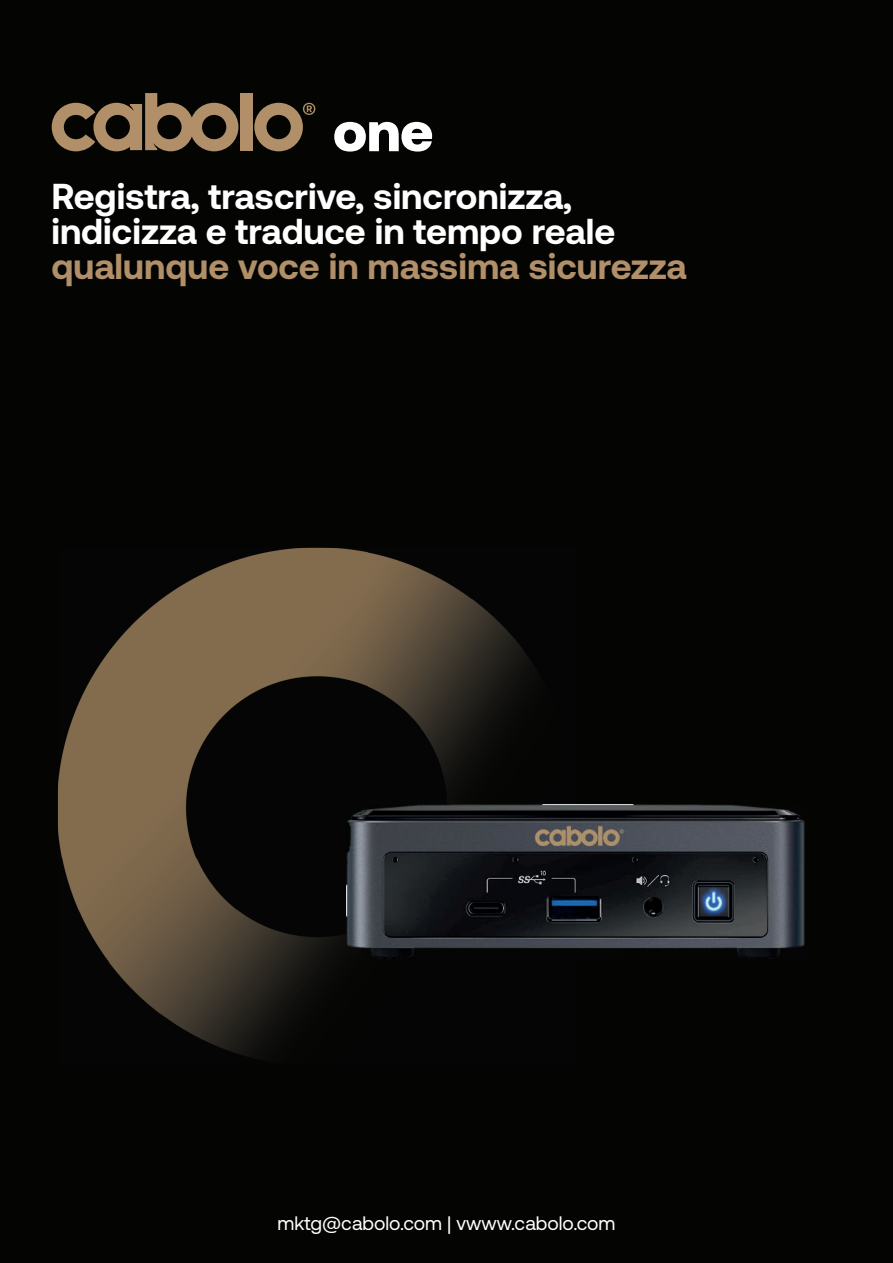
<style>
.page{position:relative;width:893px;height:1263px;background:#040503}
.page>*{position:absolute;margin:0;border:0;box-sizing:border-box;transform-origin:0 0}
.t1{font:900 56.25px "Aeonik";color:#fff}
.t2{font:700 36px/34.8px "Aeonik";color:#fff}
.t3{font:700 36px "Aeonik";color:#b08f69}
.t4{font:19.5px "Aeonik";color:#fff}
</style>
<div class="page">
<img style="left:58px;top:548px;width:311px;height:510px">
<img style="left:369px;top:552px;width:207px;height:253px">
<div style="left:240px;top:93px;width:12px;height:57px;background:#b08f69"></div>
<svg style="left:52px;top:93px;width:186px;height:58px"></svg>
<svg style="left:254px;top:103px;width:61px;height:48px"></svg>
<img style="left:347px;top:805px;width:458px;height:153px">
<h1 class="t1" style="left:333px;top:98px;width:102px">one</h1>
<p class="t2" style="left:51px;top:179px;width:565px">Registra, trascrive, sincronizza, indicizza e traduce in tempo reale</p>
<p class="t3" style="left:51px;top:246px;width:637px">qualunque voce in massima sicurezza</p>
<p class="t4" style="left:277px;top:1212px;width:339px">mktg@cabolo.com | vwww.cabolo.com</p>
</div>
